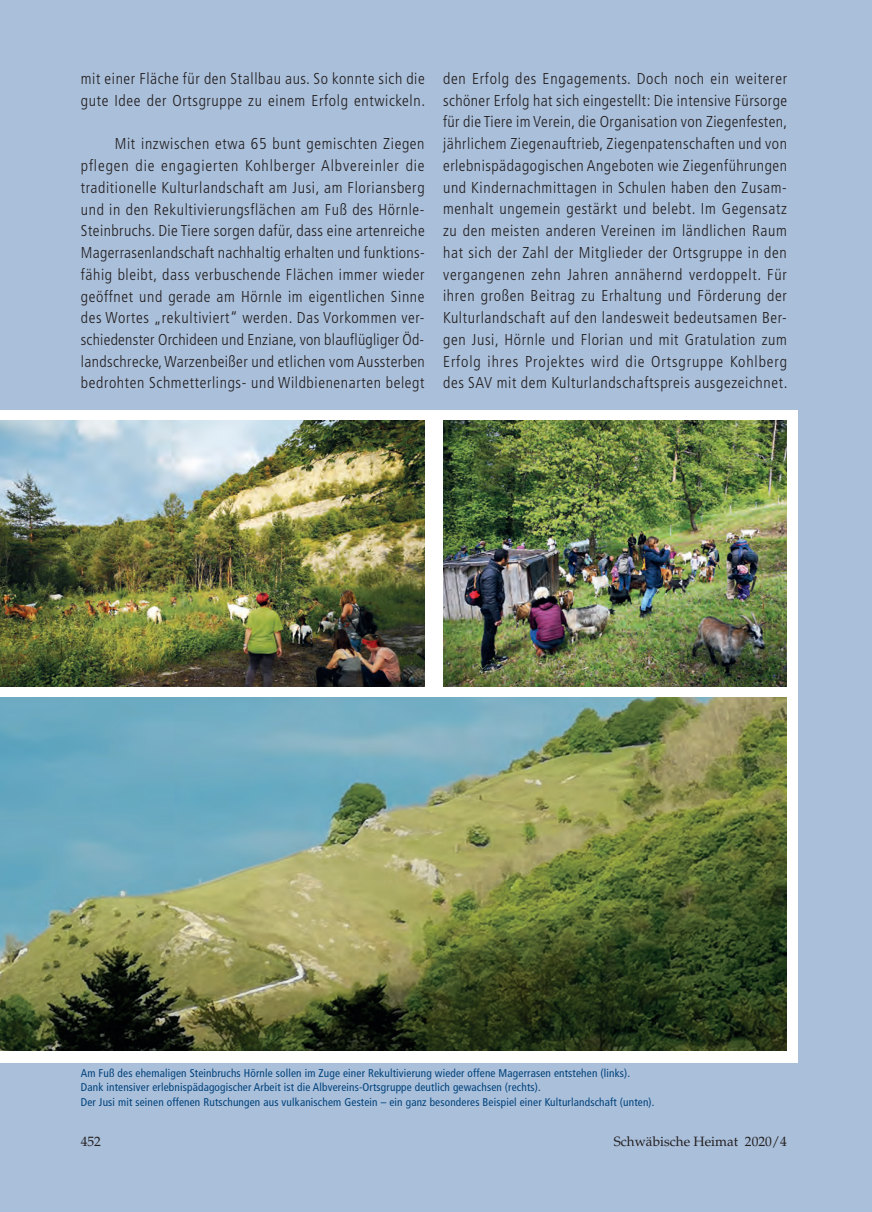
<style>
.page{position:relative;width:872px;height:1212px;background:#aabfda}
.page>*{position:absolute;margin:0;border:0;box-sizing:border-box;transform-origin:0 0}
.t1{font:300 condensed 15.75px/21.8px "Frutiger";letter-spacing:.04em;color:#231f20;text-align:justify}
.t2{font:13.5px "Palatino";color:#231f20}
.t3{font:condensed 11.25px/14.5px "Frutiger";letter-spacing:.015em;color:#01437c}
</style>
<div class="page">
<div style="left:0;top:410px;width:797px;height:652px;background:#fff"></div>
<img style="left:0;top:697px;width:787px;height:353px">
<img style="left:443px;top:421px;width:344px;height:266px">
<img style="left:0;top:421px;width:425px;height:265px">
<p class="t1" style="left:81px;top:68px;width:346px">mit einer Fläche für den Stallbau aus. So konnte sich die gute Idee der Ortsgruppe zu einem Erfolg entwickeln.</p>
<p class="t1" style="left:81px;top:133px;width:345px;text-indent:34px">Mit inzwischen etwa 65 bunt gemischten Ziegen pflegen die engagierten Kohlberger Albvereinler die traditionelle Kulturlandschaft am Jusi, am Floriansberg und in den Rekultivierungsflächen am Fuß des Hörnle-Steinbruchs. Die Tiere sorgen dafür, dass eine artenreiche Magerrasenlandschaft nachhaltig erhalten und funktions&shy;fähig bleibt, dass verbuschende Flächen immer wieder geöffnet und gerade am Hörnle im eigentlichen Sinne des Wortes „rekultiviert“ werden. Das Vorkommen ver&shy;schiedenster Orchideen und Enziane, von blauflügliger Öd&shy;landschrecke, Warzenbeißer und etlichen vom Aussterben bedrohten Schmetterlings- und Wildbienenarten belegt</p>
<p class="t1" style="left:443px;top:68px;width:346px">den Erfolg des Engagements. Doch noch ein weiterer schöner Erfolg hat sich eingestellt: Die intensive Fürsorge für die Tiere im Verein, die Organisation von Ziegenfesten, jährlichem Ziegenauftrieb, Ziegenpatenschaften und von erlebnispädagogischen Angeboten wie Ziegenführungen und Kindernachmittagen in Schulen haben den Zusam&shy;menhalt ungemein gestärkt und belebt. Im Gegensatz zu den meisten anderen Vereinen im ländlichen Raum hat sich der Zahl der Mitglieder der Ortsgruppe in den vergangenen zehn Jahren annähernd verdoppelt. Für ihren großen Beitrag zu Erhaltung und Förderung der Kulturlandschaft auf den landesweit bedeutsamen Ber&shy;gen Jusi, Hörnle und Florian und mit Gratulation zum Erfolg ihres Projektes wird die Ortsgruppe Kohlberg des SAV mit dem Kulturlandschaftspreis ausgezeichnet.</p>
<p class="t3" style="left:81px;top:1066px;width:575px">Am Fuß des ehemaligen Steinbruchs Hörnle sollen im Zuge einer Rekultivierung wieder offene Magerrasen entstehen (links).<br>Dank intensiver erlebnispädagogischer Arbeit ist die Albvereins-Ortsgruppe deutlich gewachsen (rechts).<br>Der Jusi mit seinen offenen Rutschungen aus vulkanischem Gestein – ein ganz besonderes Beispiel einer Kulturlandschaft (unten).</p>
<p class="t2" style="left:81px;top:1133px;width:22px">452</p>
<p class="t2" style="left:613px;top:1133px;width:175px">Schwäbische Heimat 2020/4</p>
</div>
